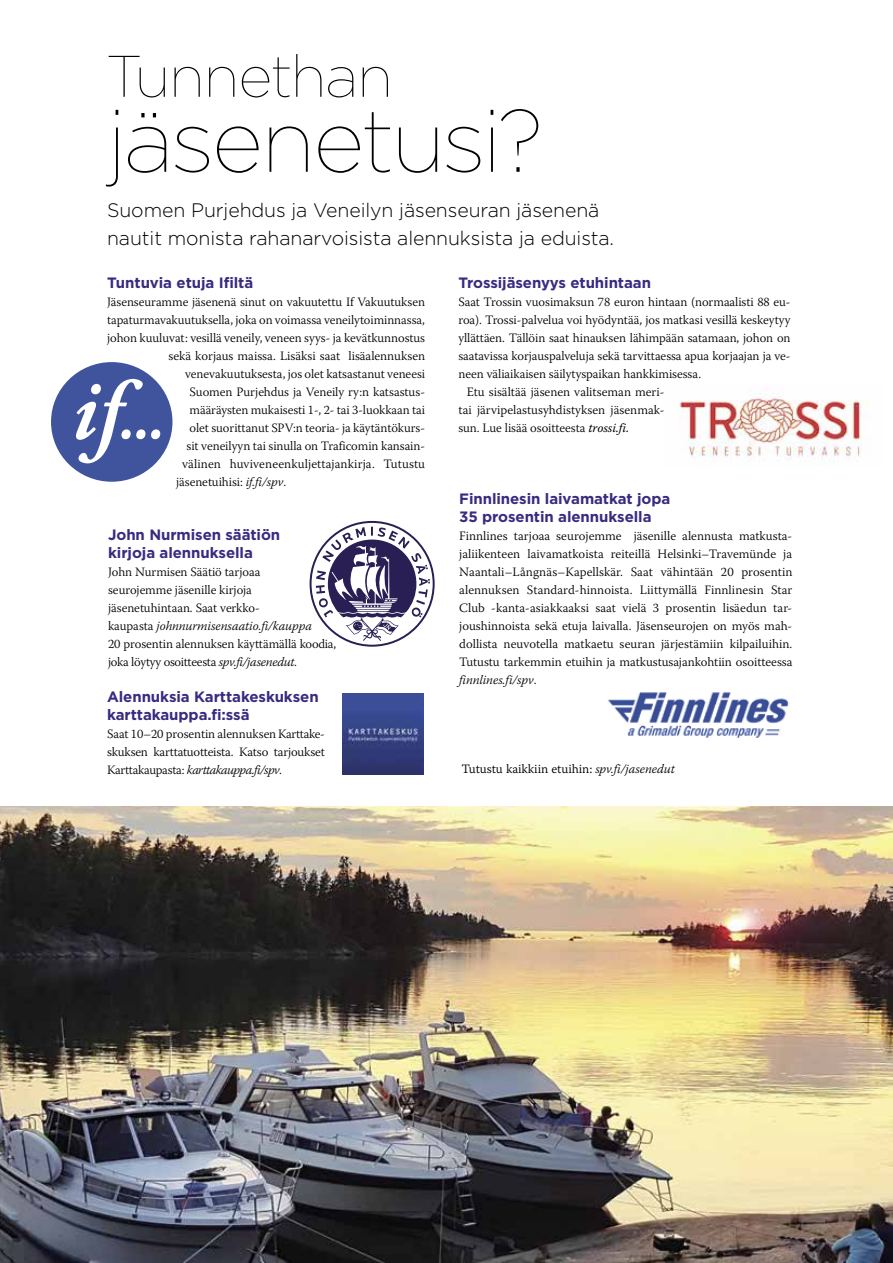
<style>
.page{position:relative;width:893px;height:1263px;background:#fff}
.page>*{position:absolute;margin:0;border:0;box-sizing:border-box;transform-origin:0 0}
.t1{font:100 88.5px "Gotham";letter-spacing:-.03em;color:#000}
.t2{font:100 58.5px "Gotham";letter-spacing:-.02em;color:#000}
.t3{font:300 19.5px/28.5px "Gotham";letter-spacing:-.005em;color:#000}
.t4{font:700 15px/18px "Gotham";letter-spacing:-.005em;color:#392b81}
.t5{font:300 12.75px/18px "Warnock Pro";letter-spacing:-.005em;color:#000;text-align:justify}
.t6{font:12.75px "Warnock Pro Light Capt";letter-spacing:-.005em;color:#000}
.s1{font-style:italic}
.s2{font-weight:400;font-style:italic}
.s3{font-family:"Warnock Pro";font-weight:300;font-style:italic}
</style>
<div class="page">
<img style="left:0;top:807px;width:893px;height:456px">
<img style="left:608px;top:692px;width:181px;height:45px">
<img style="left:679px;top:393px;width:190px;height:69px">
<img style="left:343px;top:694px;width:80px;height:80px">
<div style="left:51px;top:362px;width:121px;height:120px;background:#3f549d;border-radius:50%"></div>
<svg style="left:136px;top:429px;width:10px;height:10px"></svg>
<div style="left:151px;top:429px;width:9px;height:10px;background:#fff;border-radius:50%"></div>
<svg style="left:76px;top:379px;width:67px;height:84px"></svg>
<svg style="left:310px;top:521px;width:125px;height:126px"></svg>
<h2 class="t2" style="left:107px;top:40px;width:287px">Tunnethan</h2>
<h1 class="t1" style="left:107px;top:86px;width:437px">jäsenetusi?</h1>
<h3 class="t3" style="left:107px;top:195px;width:508px">Suomen Purjehdus ja Veneilyn jäsenseuran jäsenenä nautit monista rahanarvoisista alennuksista ja eduista.</h3>
<p class="t4" style="left:107px;top:274px;width:148px">Tuntuvia etuja Ifiltä</p>
<p class="t5" style="left:107px;top:293px;width:320px">Jäsenseuramme jäsenenä sinut on vakuutettu If Vakuutuksen</p>
<p class="t5" style="left:107px;top:311px;width:319px">tapaturmavakuutuksella, joka on voimassa veneilytoiminnassa,</p>
<p class="t5" style="left:107px;top:329px;width:320px">johon kuuluvat: vesillä veneily, veneen syys- ja kevätkunnostus</p>
<p class="t5" style="left:169px;top:347px;width:258px">sekä korjaus maissa. Lisäksi saat lisäalennuksen</p>
<p class="t5" style="left:185px;top:365px;width:242px">venevakuutuksesta, jos olet katsastanut veneesi</p>
<p class="t5" style="left:190px;top:383px;width:237px">Suomen Purjehdus ja Veneily ry:n katsastus-</p>
<p class="t5" style="left:190px;top:401px;width:237px">määräysten mukaisesti 1-, 2- tai 3-luokkaan tai</p>
<p class="t5" style="left:190px;top:419px;width:237px">olet suorittanut SPV:n teoria- ja käytäntökurs-</p>
<p class="t5" style="left:187px;top:437px;width:240px">sit veneilyyn tai sinulla on Traficomin kansain-</p>
<p class="t5" style="left:182px;top:455px;width:245px">välinen huviveneenkuljettajankirja. Tutustu</p>
<p class="t5" style="left:176px;top:473px;width:112px">jäsenetuihisi: <span class="s1">if.fi/spv</span>.</p>
<p class="t4" style="left:108px;top:526px;width:174px">John Nurmisen säätiön kirjoja alennuksella</p>
<p class="t5" style="left:108px;top:563px;width:230px;text-align:left">John Nurmisen Säätiö tarjoaa<br>seurojemme jäsenille kirjoja jäsenetuhintaan. Saat verkko-<br>kaupasta <span class="s1">johnnurmisensaatio.fi/kauppa<br></span>20 prosentin alennuksen käyttämällä koodia, joka löytyy osoitteesta <span class="s1">spv.fi/jasenedut</span>.</p>
<p class="t4" style="left:107px;top:688px;width:213px">Alennuksia Karttakeskuksen karttakauppa.fi:ssä</p>
<p class="t5" style="left:107px;top:725px;width:219px">Saat 10–20 prosentin alennuksen Karttake&shy;skuksen karttatuotteista. Katso tarjoukset Karttakaupasta: <span class="s1">karttakauppa.fi/spv</span>.</p>
<p class="t4" style="left:458px;top:274px;width:194px">Trossijäsenyys etuhintaan</p>
<p class="t5" style="left:458px;top:293px;width:334px">Saat Trossin vuosimaksun 78 euron hintaan (normaalisti 88 eu-</p>
<p class="t5" style="left:458px;top:311px;width:334px">roa). Trossi-palvelua voi hyödyntää, jos matkasi vesillä keskeytyy</p>
<p class="t5" style="left:458px;top:329px;width:334px">yllättäen. Tällöin saat hinauksen lähimpään satamaan, johon on</p>
<p class="t5" style="left:458px;top:347px;width:334px">saatavissa korjauspalveluja sekä tarvittaessa apua korjaajan ja ve-</p>
<p class="t5" style="left:458px;top:365px;width:244px">neen väliaikaisen säilytyspaikan hankkimisessa.</p>
<p class="t5" style="left:467px;top:383px;width:199px">Etu sisältää jäsenen valitseman meri-</p>
<p class="t5" style="left:458px;top:401px;width:207px">tai järvipelastusyhdistyksen jäsenmak-</p>
<p class="t5" style="left:458px;top:419px;width:172px">sun. Lue lisää osoitteesta <span class="s2">trossi.fi.</span></p>
<p class="t4" style="left:459px;top:490px;width:213px">Finnlinesin laivamatkat jopa<br>35 prosentin alennuksella</p>
<p class="t5" style="left:459px;top:527px;width:335px">Finnlines tarjoaa seurojemme jäsenille alennusta matkusta&shy;jaliikenteen laivamatkoista reiteillä Helsinki–Travemünde ja Naantali–Långnäs–Kapellskär. Saat vähintään 20 prosentin alennuksen Standard-hinnoista. Liittymällä Finnlinesin Star Club -kanta-asiakkaaksi saat vielä 3 prosentin lisäedun tar&shy;joushinnoista sekä etuja laivalla. Jäsenseurojen on myös mah&shy;dollista neuvotella matkaetu seuran järjestämiin kilpailuihin.<br>Tutustu tarkemmin etuihin ja matkustusajankohtiin osoitteessa <span class="s1">finnlines.fi/spv</span>.</p>
<p class="t6" style="left:461px;top:761px;width:215px">Tutustu kaikkiin etuihin: <span class="s3">spv.fi/jasenedut</span></p>
</div>
